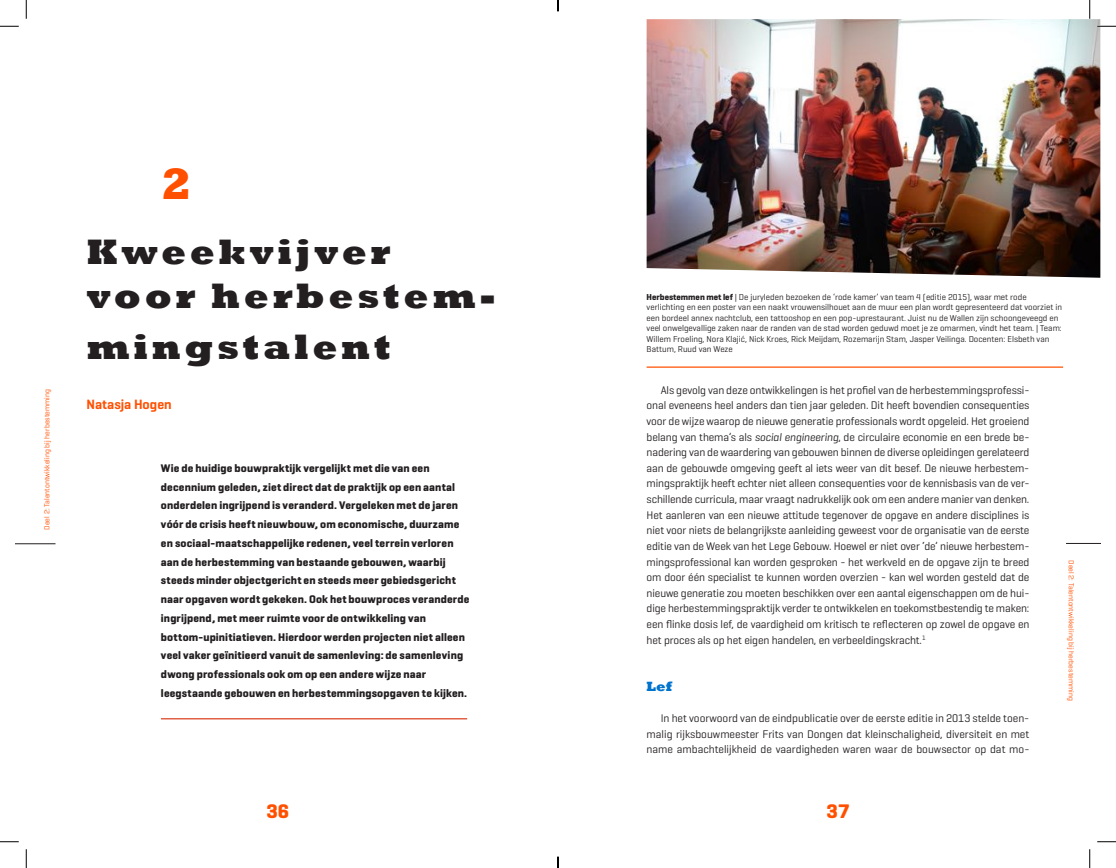
<style>
.page{position:relative;width:1116px;height:868px;background:#fff}
.page>*{position:absolute;margin:0;border:0;box-sizing:border-box;transform-origin:0 0}
.t1{font:800 45px "Rockwell";color:#ff5000}
.t2{font:800 36.25px/43.5px "Rockwell";letter-spacing:.1em;color:#231f20}
.t3{font:700 20px "Geogrotesque";color:#ff5000}
.t4{font:600 13.75px "Geogrotesque";color:#ff5000}
.t5{font:800 13.75px "Rockwell";color:#0073ce}
.t6{font:11.25px/15.6px "Geogrotesque";letter-spacing:-.01em;color:#231f20;text-align:justify}
.t7{font:700 11.25px/18.8px "Geogrotesque";letter-spacing:.01em;color:#231f20}
.t8{font:8.75px/10.5px "Geogrotesque";color:#231f20}
.t9{font:7.5px "Geogrotesque";color:#ff5000}
.s1{font-weight:700}
.s2{font-style:italic}
</style>
<div class="page">
<hr style="left:16px;top:543px;width:39px;height:1px;background:#231f20">
<hr style="left:1066px;top:543px;width:34px;height:1px;background:#231f20">
<hr style="left:161px;top:718px;width:306px;height:1px;background:#db4022">
<img style="left:646px;top:19px;width:454px;height:259px">
<hr style="left:646px;top:366px;width:417px;height:2px;background:#ff5000">
<svg style="left:0;top:25px;width:19px;height:2px"></svg>
<svg style="left:1097px;top:25px;width:18px;height:2px"></svg>
<svg style="left:0;top:841px;width:19px;height:1px"></svg>
<svg style="left:1097px;top:841px;width:18px;height:1px"></svg>
<svg style="left:25px;top:0;width:2px;height:19px"></svg>
<svg style="left:25px;top:849px;width:2px;height:18px"></svg>
<svg style="left:1089px;top:0;width:1px;height:19px"></svg>
<svg style="left:1089px;top:849px;width:1px;height:18px"></svg>
<svg style="left:557px;top:0;width:2px;height:11px"></svg>
<svg style="left:557px;top:856px;width:2px;height:11px"></svg>
<p class="t9" style="left:42px;top:529px;width:142px;rotate:-90deg">Deel 2: Talentontwikkeling bij herbestemming</p>
<h1 class="t1" style="left:161px;top:157px;width:32px">2</h1>
<h2 class="t2" style="left:86px;top:229px;width:411px">Kweekvijver voor herbestem-</h2>
<h2 class="t2" style="left:86px;top:324px;width:305px">mingstalent</h2>
<p class="t4" style="left:86px;top:396px;width:87px">Natasja Hogen</p>
<p class="t7" style="left:161px;top:458px;width:310px">Wie de huidige bouwpraktijk vergelijkt met die van een decennium geleden, ziet direct dat de praktijk op een aantal onderdelen ingrijpend is veranderd. Vergeleken met de jaren vóór de crisis heeft nieuwbouw, om economische, duurzame en sociaal-maatschappelijke redenen, veel terrein verloren aan de herbestemming van bestaande gebouwen, waarbij steeds minder objectgericht en steeds meer gebiedsgericht naar opgaven wordt gekeken. Ook het bouwproces veranderde ingrijpend, met meer ruimte voor de ontwikkeling van bottom-upinitiatieven. Hierdoor werden projecten niet alleen veel vaker geïnitieerd vanuit de samenleving: de samenleving dwong professionals ook om op een andere wijze naar leegstaande gebouwen en herbestemmingsopgaven te kijken.</p>
<p class="t8" style="left:646px;top:291px;width:417px"><span class="s1">Herbestemmen met lef</span> | De juryleden bezoeken de ‘rode kamer’ van team 4 (editie 2015), waar met rode verlichting en een poster van een naakt vrouwensilhouet aan de muur een plan wordt gepresenteerd dat voorziet in een bordeel annex nachtclub, een tattooshop en een pop-uprestaurant. Juist nu de Wallen zijn schoongeveegd en veel onwelgevallige zaken naar de randen van de stad worden geduwd moet je ze omarmen, vindt het team. | Team:<br>Willem Froeling, Nora Klajić, Nick Kroes, Rick Meijdam, Rozemarijn Stam, Jasper Veilinga. Docenten: Elsbeth van Battum, Ruud van Weze</p>
<p class="t6" style="left:646px;top:381px;width:384px;text-indent:14px">Als gevolg van deze ontwikkelingen is het profiel van de herbestemmingsprofessi&shy;onal eveneens heel anders dan tien jaar geleden. Dit heeft bovendien consequenties voor de wijze waarop de nieuwe generatie professionals wordt opgeleid. Het groeiend belang van thema’s als <span class="s2">social engineering</span>, de circulaire economie en een brede be&shy;nadering van de waardering van gebouwen binnen de diverse opleidingen gerelateerd aan de gebouwde omgeving geeft al iets weer van dit besef. De nieuwe herbestem&shy;mingspraktijk heeft echter niet alleen consequenties voor de kennisbasis van de ver&shy;schillende curricula, maar vraagt nadrukkelijk ook om een andere manier van denken.<br>Het aanleren van een nieuwe attitude tegenover de opgave en andere disciplines is niet voor niets de belangrijkste aanleiding geweest voor de organisatie van de eerste editie van de Week van het Lege Gebouw. Hoewel er niet over ‘de’ nieuwe herbestem&shy;mingsprofessional kan worden gesproken - het werkveld en de opgave zijn te breed om door één specialist te kunnen worden overzien - kan wel worden gesteld dat de nieuwe generatie zou moeten beschikken over een aantal eigenschappen om de hui&shy;dige herbestemmingspraktijk verder te ontwikkelen en toekomstbestendig te maken: een flinke dosis lef, de vaardigheid om kritisch te reflecteren op zowel de opgave en het proces als op het eigen handelen, en verbeeldingskracht.<sup>1</sup></p>
<p class="t5" style="left:646px;top:677px;width:27px">Lef</p>
<p class="t6" style="left:646px;top:709px;width:384px;text-indent:14px">In het voorwoord van de eindpublicatie over de eerste editie in 2013 stelde toen&shy;malig rijksbouwmeester Frits van Dongen dat kleinschaligheid, diversiteit en met name ambachtelijkheid de vaardigheden waren waar de bouwsector op dat mo-</p>
<p class="t9" style="left:1076px;top:560px;width:142px;rotate:90deg">Deel 2: Talentontwikkeling bij herbestemming</p>
<h3 class="t3" style="left:266px;top:798px;width:24px">36</h3>
<h3 class="t3" style="left:826px;top:798px;width:24px">37</h3>
</div>
